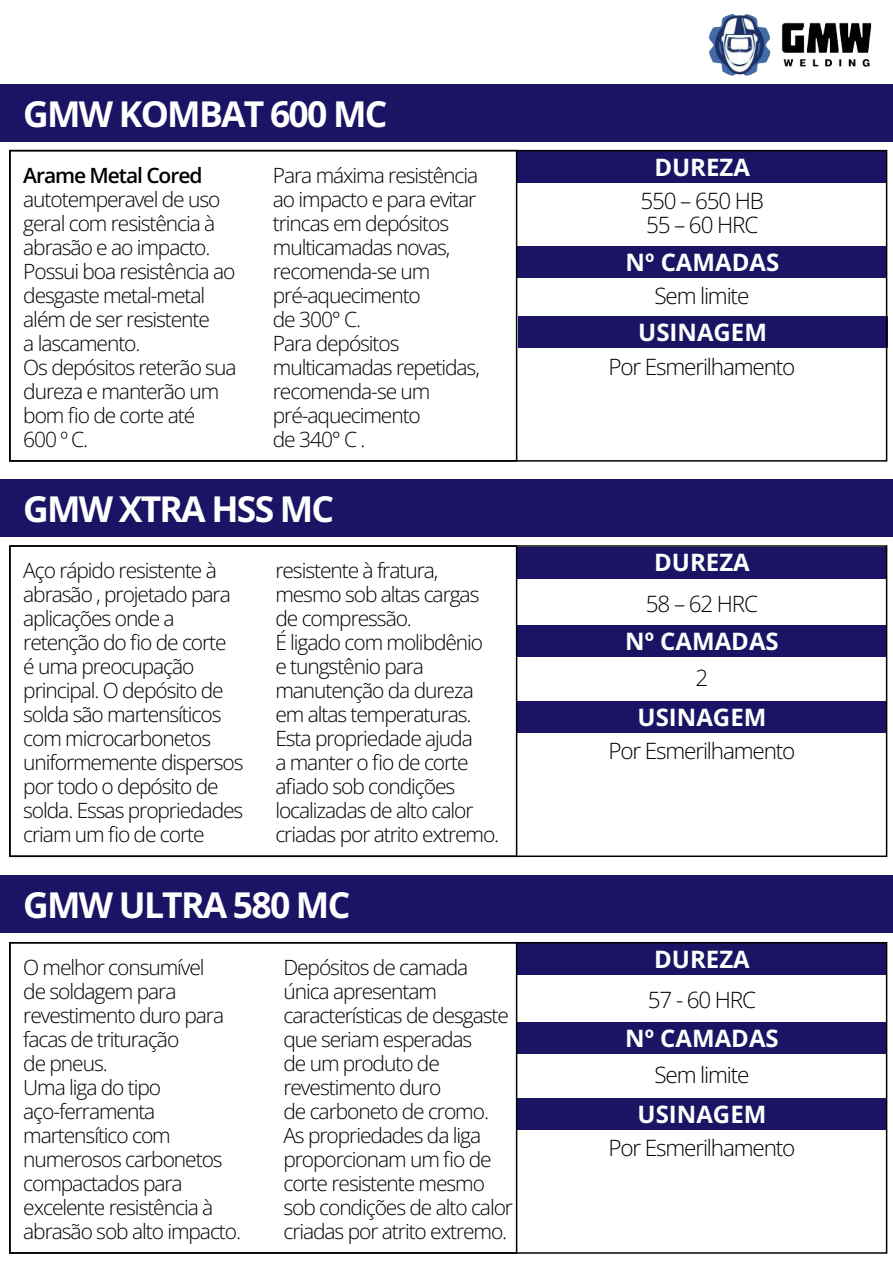
<style>
.page{position:relative;width:893px;height:1263px;background:#fff}
.page>*{position:absolute;margin:0;border:0;box-sizing:border-box;transform-origin:0 0}
.t1{font:700 35.55px "Open Sans";letter-spacing:-.05em;color:#fff}
.t2{font:700 24px "Open Sans";color:#fff}
.t3{font:300 22.5px/24px "Open Sans";letter-spacing:-.05em;color:#000}
.t4{font:300 21px/24px "Open Sans";letter-spacing:-.05em;color:#000}
.t5{font:600 21px "Open Sans";letter-spacing:-.05em;color:#000}
</style>
<div class="page">
<div style="left:0;top:84px;width:893px;height:57px;background:#1b1464"></div>
<div style="left:517px;top:151px;width:370px;height:32px;background:#1b1464"></div>
<img style="left:708px;top:13px;width:164px;height:63px">
<div style="left:518px;top:316px;width:370px;height:32px;background:#1b1464"></div>
<div style="left:517px;top:246px;width:370px;height:31px;background:#1b1464"></div>
<div style="left:9px;top:150px;width:508px;height:312px;border:2px solid #000"></div>
<div style="left:0;top:479px;width:893px;height:58px;background:#1b1464"></div>
<div style="left:517px;top:547px;width:370px;height:31px;background:#1b1464"></div>
<div style="left:517px;top:701px;width:370px;height:32px;background:#1b1464"></div>
<div style="left:517px;top:625px;width:370px;height:32px;background:#1b1464"></div>
<div style="left:9px;top:545px;width:508px;height:312px;border:2px solid #000"></div>
<div style="left:517px;top:943px;width:370px;height:32px;background:#1b1464"></div>
<div style="left:517px;top:1098px;width:370px;height:31px;background:#1b1464"></div>
<div style="left:517px;top:1022px;width:370px;height:31px;background:#1b1464"></div>
<div style="left:9px;top:942px;width:508px;height:312px;border:2px solid #000"></div>
<div style="left:0;top:875px;width:893px;height:57px;background:#1b1464"></div>
<h1 class="t1" style="left:23px;top:89px;width:366px">GMW KOMBAT 600 MC</h1>
<p class="t5" style="left:23px;top:161px;width:181px">Arame Metal Cored</p>
<p class="t4" style="left:23px;top:186px;width:215px">autotemperavel de uso geral com resistência à abrasão e ao impacto.<br>Possui boa resistência ao desgaste metal-metal além de ser resistente<br>a lascamento.<br>Os depósitos reterão sua dureza e manterão um bom fio de corte até<br>600 º C.</p>
<p class="t4" style="left:273px;top:163px;width:208px">Para máxima resistência ao impacto e para evitar trincas em depósitos multicamadas novas, recomenda-se um pré-aquecimento<br>de 300° C.<br>Para depósitos multicamadas repetidas, recomenda-se um pré-aquecimento<br>de 340° C .</p>
<p class="t2" style="left:654px;top:150px;width:97px">DUREZA</p>
<p class="t3" style="left:640px;top:188px;width:125px">550 – 650 HB<br>55 – 60 HRC</p>
<p class="t2" style="left:626px;top:245px;width:155px">Nº CAMADAS</p>
<p class="t3" style="left:654px;top:283px;width:97px">Sem limite</p>
<p class="t2" style="left:638px;top:315px;width:130px">USINAGEM</p>
<p class="t3" style="left:608px;top:354px;width:188px">Por Esmerilhamento</p>
<h1 class="t1" style="left:23px;top:484px;width:313px">GMW XTRA HSS MC</h1>
<p class="t4" style="left:23px;top:558px;width:222px">Aço rápido resistente à abrasão , projetado para aplicações onde a retenção do fio de corte<br>é uma preocupação principal. O depósito de solda são martensíticos com microcarbonetos uniformemente dispersos por todo o depósito de solda. Essas propriedades criam um fio de corte</p>
<p class="t4" style="left:275px;top:558px;width:225px">resistente à fratura, mesmo sob altas cargas de compressão.<br>É ligado com molibdênio e tungstênio para manutenção da dureza em altas temperaturas.<br>Esta propriedade ajuda<br>a manter o fio de corte afiado sob condições localizadas de alto calor criadas por atrito extremo.</p>
<p class="t2" style="left:654px;top:546px;width:97px">DUREZA</p>
<p class="t3" style="left:646px;top:591px;width:114px">58 – 62 HRC</p>
<p class="t2" style="left:625px;top:624px;width:155px">Nº CAMADAS</p>
<p class="t3" style="left:696px;top:665px;width:14px">2</p>
<p class="t2" style="left:638px;top:701px;width:130px">USINAGEM</p>
<p class="t3" style="left:608px;top:738px;width:188px">Por Esmerilhamento</p>
<h1 class="t1" style="left:23px;top:880px;width:329px">GMW ULTRA 580 MC</h1>
<p class="t4" style="left:23px;top:954px;width:219px">O melhor consumível<br>de soldagem para revestimento duro para facas de trituração<br>de pneus.<br>Uma liga do tipo aço-ferramenta martensítico com numerosos carbonetos compactados para excelente resistência à abrasão sob alto impacto.</p>
<p class="t4" style="left:283px;top:955px;width:231px">Depósitos de camada única apresentam características de desgaste que seriam esperadas<br>de um produto de revestimento duro<br>de carboneto de cromo.<br>As propriedades da liga proporcionam um fio de corte resistente mesmo sob condições de alto calor criadas por atrito extremo.</p>
<p class="t2" style="left:654px;top:942px;width:97px">DUREZA</p>
<p class="t3" style="left:648px;top:988px;width:110px">57 - 60 HRC</p>
<p class="t2" style="left:625px;top:1021px;width:155px">Nº CAMADAS</p>
<p class="t3" style="left:654px;top:1062px;width:97px">Sem limite</p>
<p class="t2" style="left:638px;top:1097px;width:130px">USINAGEM</p>
<p class="t3" style="left:608px;top:1135px;width:188px">Por Esmerilhamento</p>
</div>
